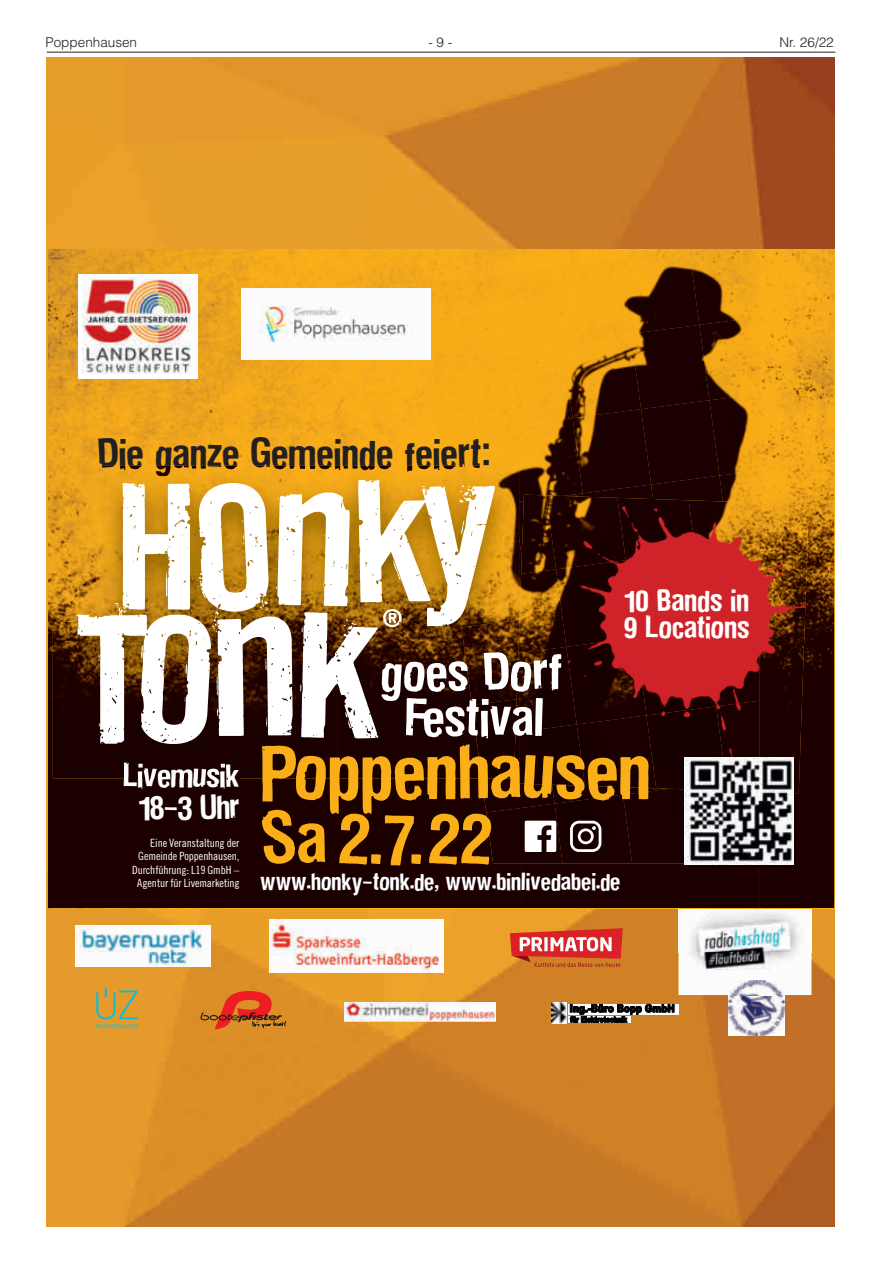
<style>
.page{position:relative;width:881px;height:1263px;background:#fff}
.page>*{position:absolute;margin:0;border:0;box-sizing:border-box;transform-origin:0 0}
.t1{font:72.9px "Bjslrf Dirtyhouse";letter-spacing:-.005em;color:#faaf18}
.t2{font:67.8px "Bjslrf Dirtyhouse";color:#faaf18}
.t3{font:49.35px/45.3px "Bjslrf Dirtyhouse";letter-spacing:-.005em;color:#fff;text-align:center}
.t4{font:38.55px "Bjslrf Dirtyhouse";color:#231f20}
.t5{font:31.65px/32px "Bjslrf Dirtyhouse";letter-spacing:-.02em;color:#fff;text-align:center}
.t6{font:28.8px/27.2px "Bjslrf Dirtyhouse";color:#fff}
.t7{font:22.65px "Bjslrf Dirtyhouse";color:#fff}
.t8{font:300 13.5px "Helvetica LT";color:#231f20}
.t9{font:11.4px/13.6px "Wvjjsb Trade Gothic Cond Eighteen";letter-spacing:-.01em;color:#fff;text-align:right}
</style>
<div class="page">
<hr style="left:47px;top:52px;width:788px;height:1px;background:#231f20">
<img style="left:47px;top:57px;width:786px;height:1170px">
<img style="left:48px;top:908px;width:785px;height:1px">
<img style="left:48px;top:249px;width:315px;height:219px">
<img style="left:363px;top:249px;width:470px;height:73px">
<div style="left:363px;top:359px;width:73px;height:78px;background:#f8ac19"></div>
<img style="left:758px;top:322px;width:75px;height:586px">
<img style="left:48px;top:468px;width:78px;height:440px">
<div style="left:126px;top:778px;width:395px;height:130px;background:#1c0000"></div>
<div style="left:521px;top:863px;width:237px;height:45px;background:#1c0000"></div>
<div style="left:415px;top:276px;width:69px;height:84px;background:#f6ab18"></div>
<div style="left:484px;top:267px;width:68px;height:84px;background:#f7ac17"></div>
<div style="left:552px;top:258px;width:68px;height:85px;background:#f7ac17"></div>
<img style="left:620px;top:257px;width:70px;height:77px">
<img style="left:690px;top:257px;width:69px;height:68px">
<div style="left:426px;top:351px;width:68px;height:85px;background:#f7ab17"></div>
<div style="left:494px;top:343px;width:68px;height:84px;background:#f7ac17"></div>
<img style="left:562px;top:334px;width:68px;height:84px">
<img style="left:630px;top:325px;width:69px;height:84px">
<img style="left:699px;top:317px;width:60px;height:83px">
<img style="left:436px;top:427px;width:68px;height:39px">
<img style="left:504px;top:418px;width:68px;height:75px">
<img style="left:572px;top:409px;width:68px;height:84px">
<div style="left:640px;top:400px;width:69px;height:84px;background:#1a0000"></div>
<img style="left:709px;top:394px;width:50px;height:82px">
<img style="left:519px;top:493px;width:63px;height:2px">
<img style="left:582px;top:484px;width:68px;height:11px">
<img style="left:650px;top:476px;width:69px;height:19px">
<img style="left:719px;top:470px;width:40px;height:25px">
<img style="left:481px;top:778px;width:71px;height:34px">
<img style="left:552px;top:793px;width:69px;height:11px">
<div style="left:486px;top:804px;width:68px;height:59px;background:#1a0000"></div>
<div style="left:554px;top:795px;width:68px;height:68px;background:#180000"></div>
<div style="left:622px;top:793px;width:62px;height:70px;background:#1a0000"></div>
<img style="left:98px;top:437px;width:338px;height:29px">
<div style="left:436px;top:437px;width:53px;height:29px;background:#f8ac16"></div>
<img style="left:124px;top:778px;width:115px;height:11px">
<img style="left:513px;top:495px;width:295px;height:298px">
<img style="left:53px;top:466px;width:285px;height:312px">
<div style="left:338px;top:750px;width:133px;height:28px;background:#1b0000"></div>
<img style="left:489px;top:466px;width:30px;height:75px">
<img style="left:510px;top:541px;width:9px;height:79px">
<img style="left:510px;top:620px;width:9px;height:79px">
<img style="left:471px;top:699px;width:45px;height:79px">
<img style="left:98px;top:466px;width:342px;height:4px">
<img style="left:440px;top:466px;width:49px;height:4px">
<img style="left:516px;top:632px;width:3px;height:73px">
<img style="left:513px;top:705px;width:6px;height:73px">
<img style="left:124px;top:762px;width:115px;height:16px">
<img style="left:64px;top:470px;width:446px;height:280px">
<svg style="left:524px;top:821px;width:32px;height:31px"></svg>
<svg style="left:570px;top:821px;width:31px;height:31px"></svg>
<img style="left:684px;top:757px;width:109px;height:108px">
<img style="left:241px;top:288px;width:189px;height:71px">
<div style="left:78px;top:274px;width:120px;height:104px;background:#fff"></div>
<img style="left:82px;top:278px;width:109px;height:96px">
<svg style="left:96px;top:987px;width:41px;height:41px;background:#baa04c"></svg>
<svg style="left:200px;top:991px;width:86px;height:38px;background:#ce6324"></svg>
<img style="left:551px;top:1002px;width:15px;height:22px">
<img style="left:568px;top:1004px;width:109px;height:10px">
<svg style="left:569px;top:1004px;width:105px;height:19px"></svg>
<img style="left:728px;top:995px;width:56px;height:41px">
<img style="left:344px;top:1002px;width:151px;height:19px">
<svg style="left:509px;top:928px;width:113px;height:39px;background:#dc644a"></svg>
<img style="left:76px;top:926px;width:134px;height:40px">
<img style="left:269px;top:920px;width:174px;height:52px">
<img style="left:678px;top:909px;width:133px;height:86px">
<p class="t8" style="left:45px;top:34px;width:93px">Poppenhausen</p>
<p class="t8" style="left:428px;top:34px;width:26px">- 9 -</p>
<p class="t8" style="left:779px;top:34px;width:56px">Nr. 26/22</p>
<h3 class="t4" style="left:97px;top:427px;width:394px">Die ganze Gemeinde feiert:</h3>
<h3 class="t3" style="left:380px;top:649px;width:184px">goes Dorf<br>Festival</h3>
<h3 class="t6" style="left:623px;top:586px;width:127px">10 Bands in<br>9 Locations</h3>
<h3 class="t5" style="left:123px;top:759px;width:118px">Livemusik<br>18-3 Uhr</h3>
<p class="t9" style="left:132px;top:835px;width:109px">Eine Veranstaltung der<br>Gemeinde Poppenhausen,<br>Durchführung: L19 GmbH –<br>Agentur für Livemarketing</p>
<h1 class="t1" style="left:260px;top:720px;width:391px">Poppenhausen</h1>
<h2 class="t2" style="left:260px;top:790px;width:234px">Sa 2.7.22</h2>
<h3 class="t7" style="left:260px;top:865px;width:361px">www.honky-tonk.de, www.binlivedabei.de</h3>
</div>
